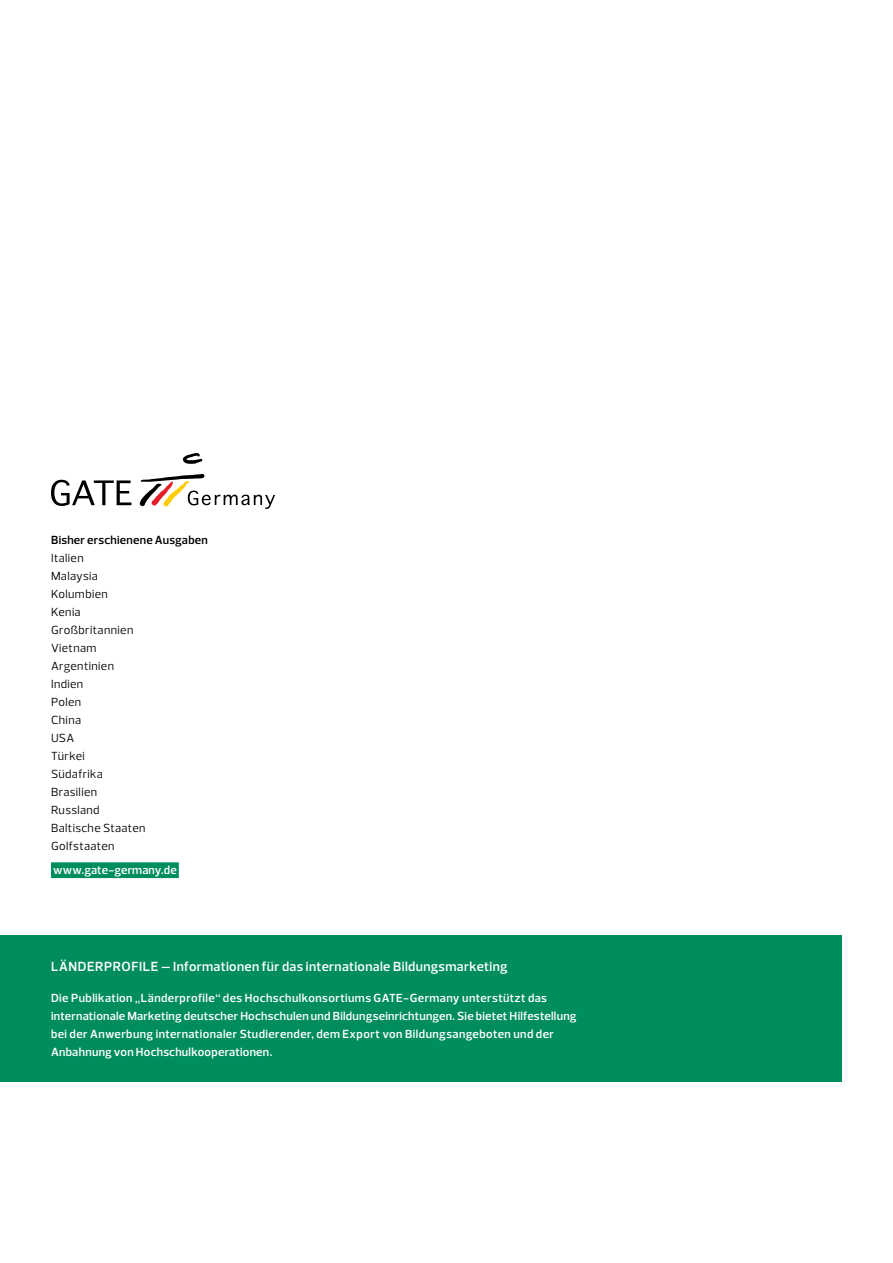
<style>
.page{position:relative;width:893px;height:1263px;background:#fff}
.page>*{position:absolute;margin:0;border:0;box-sizing:border-box;transform-origin:0 0}
.t1{font:600 13.5px "Prelo";letter-spacing:.03em;color:#fff}
.t2{font:600 12px/18px "Prelo";letter-spacing:.025em;color:#fff}
.t3{font:12px/18px "Prelo";letter-spacing:.03em;color:#000}
.s1{font-weight:600}
</style>
<div class="page">
<div style="left:0;top:935px;width:842px;height:147px;background:#008d5c"></div>
<div style="left:51px;top:862px;width:128px;height:16px;background:#008d5c"></div>
<svg style="left:51px;top:480px;width:80px;height:26px"></svg>
<svg style="left:139px;top:473px;width:136px;height:36px"></svg>
<svg style="left:183px;top:453px;width:20px;height:11px"></svg>
<p class="t3" style="left:51px;top:531px;width:158px"><span class="s1">Bisher erschienene Ausgaben<br></span>Italien<br>Malaysia<br>Kolumbien<br>Kenia<br>Großbritannien<br>Vietnam<br>Argentinien<br>Indien<br>Polen<br>China<br>USA<br>Türkei<br>Südafrika<br>Brasilien<br>Russland<br>Baltische Staaten<br>Golfstaaten</p>
<p class="t2" style="left:53px;top:861px;width:125px">www.gate-germany.de</p>
<p class="t1" style="left:51px;top:958px;width:458px">Länderprofile – Informationen für das internationale Bildungsmarketing</p>
<p class="t2" style="left:51px;top:989px;width:527px">Die Publikation „Länderprofile“ des Hochschulkonsortiums GATE-Germany unterstützt das internationale Marketing deutscher Hochschulen und Bildungseinrichtungen. Sie bietet Hilfestellung bei der Anwerbung internationaler Studierender, dem Export von Bildungsangeboten und der Anbahnung von Hochschulkooperationen.</p>
</div>
